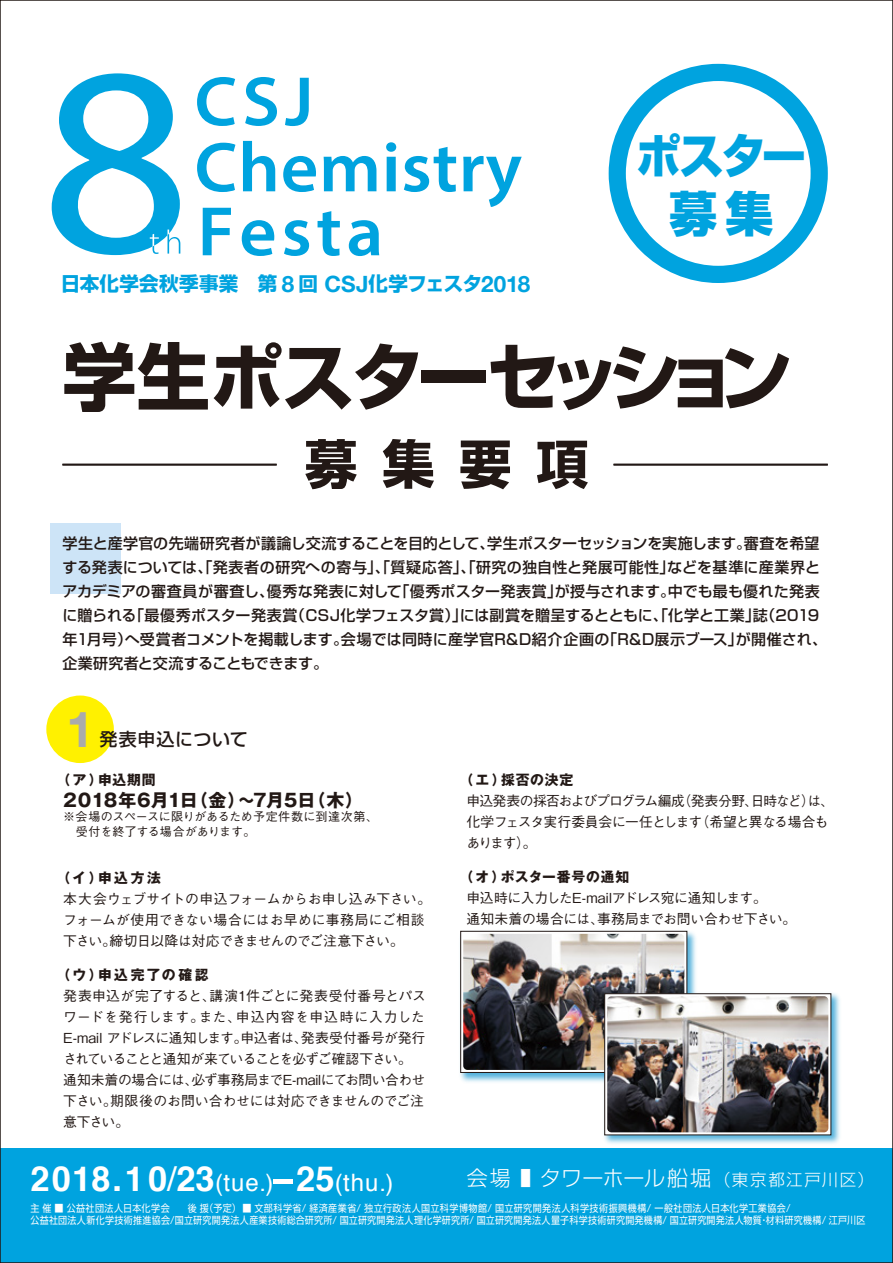
<style>
.page{position:relative;width:893px;height:1263px;background:#fff}
.page>*{position:absolute;margin:0;border:0;box-sizing:border-box;transform-origin:0 0}
.t1{font:700 73.5px "Shin Go Pro";letter-spacing:-.08em;color:#221815}
.t2{font:700 52.5px "Shin Go Pro";color:#221815}
.t3{font:700 49.5px "Helvetica Neue";color:#aaabab}
.t4{font:800 48px/57.6px "Shin Go Pro";letter-spacing:-.06em;color:#00a3df;text-align:center;scale:.94 1}
.t5{font:700 34.5px "Helvetica";letter-spacing:.02em;color:#fff}
.t6{font:300 21px "Shin Go Pro";letter-spacing:.01em;color:#fff}
.t7{font:700 19.5px "Shin Go Pro";letter-spacing:.02em;color:#00a3df}
.t8{font:700 18px "Gothic MB101 Pro";letter-spacing:-.01em;color:#221815}
.t9{font:500 18px "Shin Go Pro";letter-spacing:.04em;color:#221815}
.t10{font:500 15px/24px "Shin Go Pro";letter-spacing:.01em;color:#221815}
.t11{font:500 13.8px/21px "Gothic BBB Pro";letter-spacing:-.025em;color:#221815}
.t12{font:500 13.8px/21px "Gothic BBB Pro";letter-spacing:-.06em;color:#221815}
.t13{font:700 13.8px "Gothic MB101 Pro";letter-spacing:.065em;color:#221815}
.t14{font:700 13.8px "Gothic MB101 Pro";letter-spacing:.18em;color:#221815}
.t15{font:500 12px/14.4px "Gothic BBB Pro";color:#221815}
.t16{font:10.05px/12px "Shin Go Pro";letter-spacing:.035em;color:#fff;scale:.9 1}
.s1{font-family:"Shin Go"}
.s2{font-family:"Helvetica Neue";font-size:22.35px}
.s3{font-weight:400}
.s4{font-weight:400;font-size:24px}
.s5{font-family:"Shin Go Pro";font-weight:400;font-size:16.5px}
.s6{font-size:16.5px}
</style>
<div class="page">
<div style="left:0;top:1148px;width:893px;height:115px;background:#00a3df"></div>
<img style="left:460px;top:930px;width:236px;height:152px">
<div style="left:460px;top:931px;width:227px;height:142px;background:#fff;border:1px solid #221815"></div>
<img style="left:463px;top:934px;width:221px;height:136px">
<svg style="left:609px;top:64px;width:219px;height:219px"></svg>
<div style="left:46px;top:695px;width:68px;height:68px;background:#fff100;border-radius:50%"></div>
<div style="left:50px;top:523px;width:71px;height:71px;background:#cde4f7"></div>
<svg style="left:62px;top:464px;width:215px;height:2px"></svg>
<svg style="left:613px;top:464px;width:215px;height:2px"></svg>
<svg style="left:197px;top:77px;width:38px;height:49px"></svg>
<svg style="left:245px;top:77px;width:32px;height:49px"></svg>
<svg style="left:285px;top:78px;width:24px;height:48px"></svg>
<svg style="left:197px;top:143px;width:38px;height:49px"></svg>
<svg style="left:243px;top:141px;width:32px;height:50px"></svg>
<svg style="left:283px;top:156px;width:33px;height:36px"></svg>
<svg style="left:324px;top:156px;width:52px;height:35px"></svg>
<svg style="left:386px;top:142px;width:10px;height:49px"></svg>
<svg style="left:404px;top:147px;width:52px;height:45px"></svg>
<svg style="left:463px;top:156px;width:59px;height:51px"></svg>
<svg style="left:203px;top:208px;width:28px;height:47px"></svg>
<svg style="left:242px;top:220px;width:32px;height:36px"></svg>
<svg style="left:284px;top:220px;width:25px;height:36px"></svg>
<svg style="left:318px;top:211px;width:22px;height:45px"></svg>
<svg style="left:349px;top:220px;width:30px;height:36px"></svg>
<svg style="left:52px;top:73px;width:128px;height:182px"></svg>
<img style="left:601px;top:990px;width:239px;height:154px">
<svg style="left:604px;top:993px;width:227px;height:142px"></svg>
<img style="left:607px;top:996px;width:221px;height:136px">
<h3 class="t7" style="left:61px;top:268px;width:471px">日本化学会秋季事業　<span class="s1">第</span> <span class="s2">8</span> <span class="s1">回</span> <span class="s2">CSJ</span><span class="s1">化学フェスタ</span><span class="s2">2018</span></h3>
<h3 class="t4" style="left:636px;top:122px;width:183px">ポスター募集</h3>
<h1 class="t1" style="left:63px;top:319px;width:731px">学生ポスターセッション</h1>
<h2 class="t2" style="left:305px;top:422px;width:285px">募集要項</h2>
<p class="t10" style="left:63px;top:529px;width:766px">学生と産学官の先端研究者が議論し交流することを目的として、学生ポスターセッションを実施します。審査を希望する発表については、「発表者の研究への寄与」、「質疑応答」、「研究の独自性と発展可能性」などを基準に産業界とアカデミアの審査員が審査し、優秀な発表に対して「優秀ポスター発表賞」が授与されます。中でも最も優れた発表に贈られる「最優秀ポスター発表賞（CSJ化学フェスタ賞）」には副賞を贈呈するとともに、「化学と工業」誌（2019年1月号）へ受賞者コメントを掲載します。会場では同時に産学官R&amp;D紹介企画の「R&amp;D展示ブース」が開催され、企業研究者と交流することもできます。</p>
<h3 class="t3" style="left:66px;top:699px;width:29px">1</h3>
<h3 class="t9" style="left:99px;top:724px;width:150px">発表申込について</h3>
<p class="t13" style="left:56px;top:769px;width:101px">（ア）申込期間</p>
<h3 class="t8" style="left:63px;top:785px;width:301px">2018年6月1日（金）～7月5日（木）</h3>
<p class="t15" style="left:63px;top:808px;width:316px">※会場のスペースに限りがあるため予定件数に到達次第、　受付を終了する場合があります。</p>
<p class="t13" style="left:56px;top:867px;width:106px">（イ）申込方法</p>
<p class="t11" style="left:63px;top:887px;width:370px">本大会ウェブサイトの申込フォームからお申し込み下さい。フォームが使用できない場合にはお早めに事務局にご相談下さい。締切日以降は対応できませんのでご注意下さい。</p>
<p class="t14" style="left:56px;top:963px;width:154px">（ウ）申込完了の確認</p>
<p class="t11" style="left:63px;top:983px;width:364px">発表申込が完了すると、講演1件ごとに発表受付番号とパスワードを発行します。また、申込内容を申込時に入力した<br>E-mail アドレスに通知します。申込者は、発表受付番号が発行されていることと通知が来ていることを必ずご確認下さい。通知未着の場合には、必ず事務局までE-mailにてお問い合わせ下さい。期限後のお問い合わせには対応できませんのでご注意下さい。</p>
<p class="t13" style="left:459px;top:769px;width:115px">（エ）採否の決定</p>
<p class="t12" style="left:466px;top:789px;width:370px">申込発表の採否およびプログラム編成（発表分野、日時など）は、化学フェスタ実行委員会に一任とします（希望と異なる場合もあります）。</p>
<p class="t13" style="left:459px;top:865px;width:171px">（オ）ポスター番号の通知</p>
<p class="t11" style="left:466px;top:885px;width:332px">申込時に入力したE-mailアドレス宛に通知します。<br>通知未着の場合には、事務局までお問い合わせ下さい。</p>
<h3 class="t5" style="left:31px;top:1151px;width:381px">2018.10<span class="s3">/</span>23<span class="s4">(tue.)</span>-25<span class="s4">(thu.)</span><span class="s5">　</span></h3>
<h3 class="t6" style="left:467px;top:1161px;width:408px">会場 ■ タワーホール船堀<span class="s6">（東京都江戸川区）</span></h3>
<p class="t16" style="left:31px;top:1201px;width:929px">主 催 ■ 公益社団法人日本化学会　　後 援（予定） ■ 文部科学省/ 経済産業省/ 独立行政法人国立科学博物館/ 国立研究開発法人科学技術振興機構/ 一般社団法人日本化学工業協会/<br>公益社団法人新化学技術推進協会/国立研究開発法人産業技術総合研究所/ 国立研究開発法人理化学研究所/ 国立研究開発法人量子科学技術研究開発機構/ 国立研究開発法人物質・材料研究機構/ 江戸川区</p>
</div>
